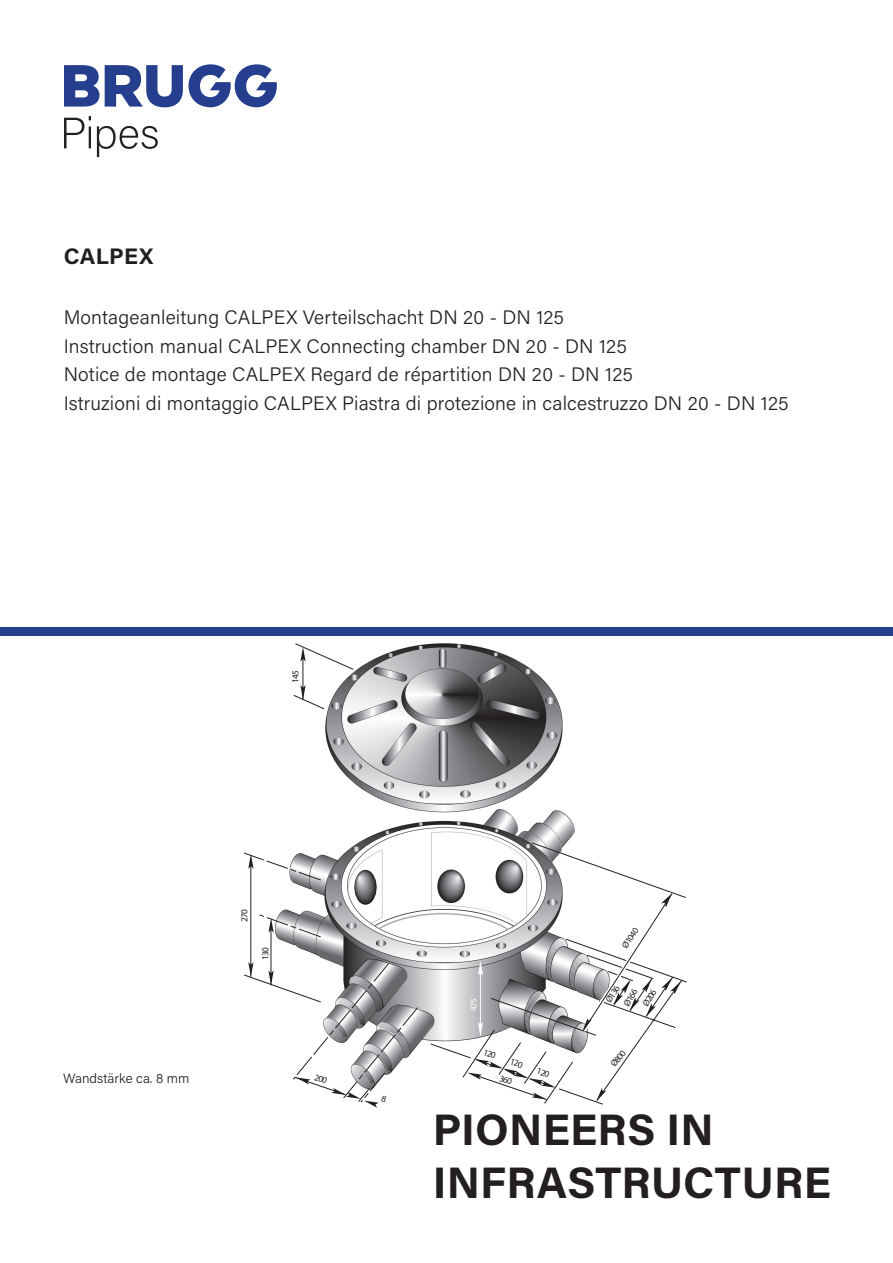
<style>
.page{position:relative;width:893px;height:1263px;background:#fff}
.page>*{position:absolute;margin:0;border:0;box-sizing:border-box;transform-origin:0 0}
.t1{font:700 44.1px/52.9px "Acumin Pro";letter-spacing:.005em;color:#231f20}
.t2{font:700 22.5px "Acumin Pro";letter-spacing:.015em;color:#231f20}
.t3{font:300 19.5px/28.5px "Acumin Pro";letter-spacing:.01em;color:#231f20}
.t4{font:300 13.5px "Acumin Pro";letter-spacing:.005em;color:#231f20}
.t5{font:9.15px/16.2px "Courier";letter-spacing:-.08em;color:#231f20}
.t6{font:9.15px "Courier";color:#fff}
.s1{color:#fff}
</style>
<div class="page">
<svg style="left:64px;top:65px;width:35px;height:42px"></svg>
<svg style="left:105px;top:64px;width:172px;height:43px"></svg>
<svg style="left:64px;top:116px;width:27px;height:32px"></svg>
<svg style="left:97px;top:126px;width:61px;height:31px"></svg>
<div style="left:0;top:627px;width:893px;height:9px;background:#253f8e"></div>
<img style="left:323px;top:643px;width:252px;height:199px">
<svg style="left:244px;top:842px;width:443px;height:236px"></svg>
<svg style="left:248px;top:962px;width:5px;height:15px"></svg>
<hr style="left:251px;top:860px;width:1px;height:117px;background:#231f20">
<svg style="left:268px;top:970px;width:6px;height:15px"></svg>
<svg style="left:244px;top:853px;width:77px;height:84px"></svg>
<hr style="left:271px;top:928px;width:1px;height:57px;background:#231f20">
<svg style="left:293px;top:643px;width:61px;height:66px"></svg>
<hr style="left:303px;top:656px;width:1px;height:44px;background:#231f20">
<svg style="left:293px;top:963px;width:125px;height:145px"></svg>
<svg style="left:463px;top:888px;width:218px;height:216px"></svg>
<p class="t2" style="left:64px;top:240px;width:91px">CALPEX</p>
<p class="t3" style="left:64px;top:302px;width:726px">Montageanleitung <span class="s1">CALPEX</span> Verteilschacht DN 20 - DN 125<br>Instruction manual CALPEX Connecting chamber DN 20 - DN 125<br>Notice de montage CALPEX Regard de répartition DN 20 - DN 125<br>Istruzioni di montaggio CALPEX Piastra di protezione in calcestruzzo DN 20 - DN 125</p>
<p class="t5" style="left:287px;top:683px;width:14px;rotate:-90deg">145</p>
<p class="t4" style="left:63px;top:1069px;width:128px">Wandstärke ca. 8 mm</p>
<p class="t5" style="left:236px;top:922px;width:14px;rotate:-90deg">270</p>
<p class="t5" style="left:257px;top:960px;width:14px;rotate:-90deg">130</p>
<p class="t6" style="left:468px;top:1010px;width:14px;rotate:-90deg">475</p>
<p class="t5" style="left:617px;top:942px;width:24px;rotate:-55deg">Ø1040</p>
<p class="t5" style="left:601px;top:997px;width:20px;rotate:-58deg">Ø136</p>
<p class="t5" style="left:624px;top:992px;width:20px;text-indent:-10px;rotate:-58deg">Ø166<br>Ø206</p>
<p class="t5" style="left:606px;top:1060px;width:20px;rotate:-51deg">Ø800</p>
<h1 class="t1" style="left:433px;top:1101px;width:400px">PIONEERS IN<br>INFRASTRUCTURE</h1>
</div>
